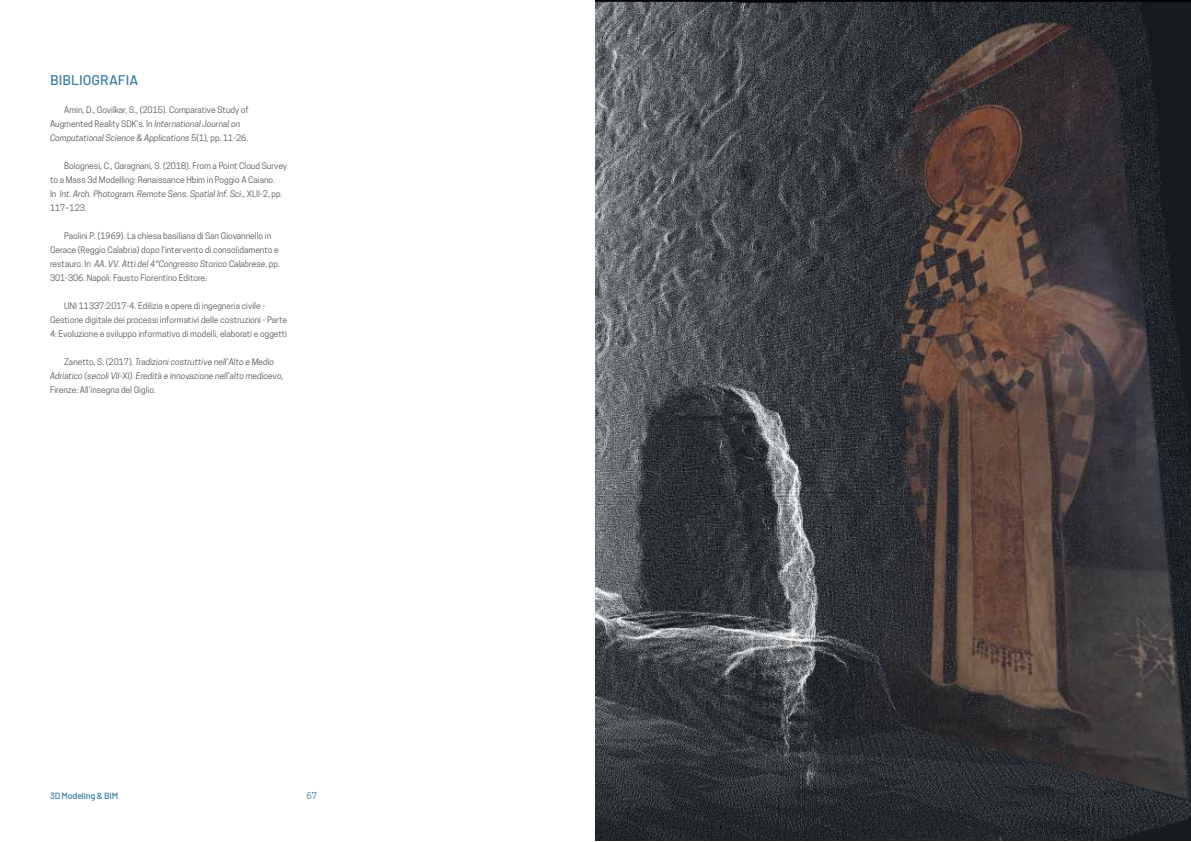
<style>
.page{position:relative;width:1191px;height:842px;background:#fff}
.page>*{position:absolute;margin:0;border:0;box-sizing:border-box;transform-origin:0 0}
.t1{font:500 14px "Barlow";color:#327a9f}
.t2{font:500 9px "Barlow";letter-spacing:-.025em;color:#327a9f}
.t3{font:9px "Cooper Hewitt";color:#327a9f}
.t4{font:8.5px/14px "Cooper Hewitt";color:#535353}
.t5{font:italic 8.5px/14px "Cooper Hewitt";color:#535353;text-align:center}
.s1{font-style:italic}
.s2{font-style:normal}
</style>
<div class="page">
<img style="left:595px;top:0;width:596px;height:841px">
<h1 class="t1" style="left:50px;top:70px;width:90px">BIBLIOGRAFIA</h1>
<p class="t4" style="left:50px;top:103px;width:200px;text-indent:14px">Amin, D., Govilkar, S., (2015). Comparative Study of<br>Augmented Reality SDK’s. In <span class="s1">International Journal on<br>Computational Science &amp; Applications</span> 5(1), pp. 11-26.</p>
<p class="t4" style="left:50px;top:159px;width:238px;text-indent:14px">Bolognesi, C., Garagnani, S. (2018). From a Point Cloud Survey to a Mass 3d Modelling: Renaissance Hbim in Poggio A Caiano.<br>In <span class="s1">Int. Arch. Photogram. Remote Sens. Spatial Inf. Sci</span>., XLII-2, pp.<br>117–123.</p>
<p class="t4" style="left:50px;top:229px;width:231px;text-indent:14px">Paolini P. (1969). La chiesa basiliana di San Giovannello in Gerace (Reggio Calabria) dopo l’intervento di consolidamento e restauro. In <span class="s1">AA. VV. Atti del 4°Congresso Storico Calabrese</span>, pp.<br>301-306. Napoli: Fausto Fiorentino Editore.</p>
<p class="t4" style="left:50px;top:299px;width:238px;text-indent:14px">UNI 11337:2017-4. Edilizia e opere di ingegneria civile -<br>Gestione digitale dei processi informativi delle costruzioni - Parte<br>4: Evoluzione e sviluppo informativo di modelli, elaborati e oggetti</p>
<p class="t5" style="left:50px;top:355px;width:235px"><span class="s2">Zanetto, S. (2017).</span> Tradizioni costruttive nell’Alto e Medio<br>Adriatico (secoli VII-XI). Eredità e innovazione nell’alto medioevo,</p>
<p class="t4" style="left:50px;top:383px;width:107px">Firenze: All’insegna del Giglio.</p>
<p class="t2" style="left:50px;top:789px;width:69px">3D Modeling &amp; BIM</p>
<p class="t3" style="left:306px;top:790px;width:12px">67</p>
</div>
